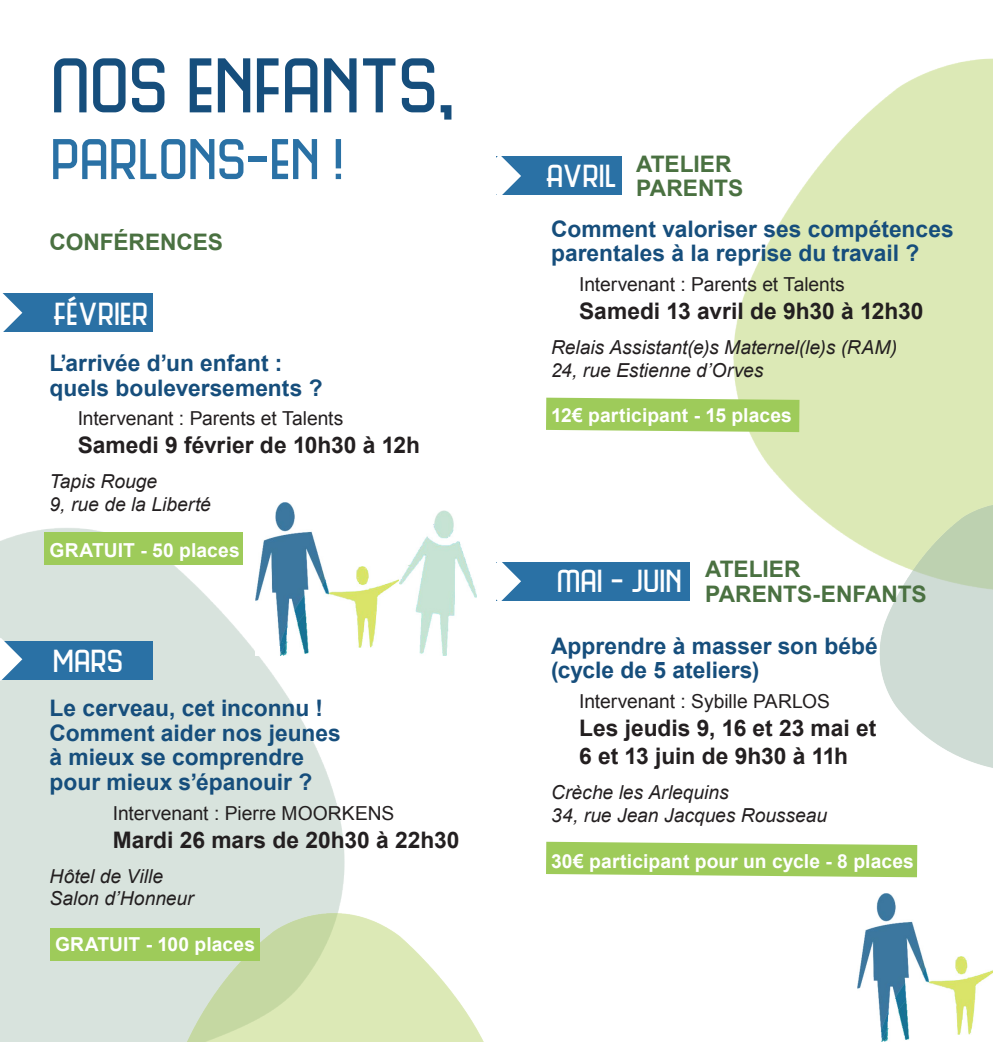
<style>
.page{position:relative;width:993px;height:1042px;background:#fff}
.page>*{position:absolute;margin:0;border:0;box-sizing:border-box;transform-origin:0 0}
.t1{font:72.1px "Science Fair";letter-spacing:-.01em;color:#164e7c}
.t2{font:53.38px "Science Fair";letter-spacing:-.005em;color:#2a71a5}
.t3{font:29.75px "Science Fair";color:#fff}
.t4{font:700 22.75px/24.5px "Arial";color:#164e7c}
.t5{font:700 22.75px "Arial";color:#231f20}
.t6{font:700 22.75px "Arial";letter-spacing:-.005em;color:#4a7141}
.t7{font:italic 19.25px "Arial";color:#231f20}
.t8{font:19.25px "Arial";letter-spacing:-.005em;color:#231f20}
.t9{font:700 19.25px "Arial";letter-spacing:.005em;color:#fff}
</style>
<div class="page">
<img style="left:0;top:528px;width:532px;height:514px">
<img style="left:50px;top:810px;width:482px;height:232px">
<img style="left:857px;top:950px;width:71px;height:92px">
<img style="left:929px;top:956px;width:63px;height:78px">
<div style="left:0;top:294px;width:152px;height:38px;background:#2a71a5"></div>
<div style="left:0;top:641px;width:152px;height:38px;background:#2a71a5"></div>
<img style="left:532px;top:58px;width:460px;height:784px">
<div style="left:45px;top:533px;width:198px;height:32px;background:#9ecb5a"></div>
<svg style="left:546px;top:842px;width:232px;height:34px;background:#a3cd62"></svg>
<div style="left:50px;top:928px;width:210px;height:32px;background:#9ecb5a"></div>
<img style="left:255px;top:502px;width:73px;height:153px">
<img style="left:329px;top:567px;width:70px;height:80px">
<img style="left:399px;top:510px;width:77px;height:145px">
<img style="left:778px;top:418px;width:214px;height:532px">
<svg style="left:546px;top:398px;width:253px;height:34px;background:#a2cd61"></svg>
<div style="left:496px;top:157px;width:125px;height:38px;background:#2a71a5"></div>
<div style="left:496px;top:562px;width:194px;height:38px;background:#2a71a5"></div>
<svg style="left:0;top:293px;width:22px;height:39px"></svg>
<svg style="left:0;top:638px;width:22px;height:43px"></svg>
<svg style="left:496px;top:156px;width:25px;height:39px"></svg>
<svg style="left:477px;top:560px;width:44px;height:43px"></svg>
<p class="t1" style="left:50px;top:42px;width:406px">NOS ENFANTS,</p>
<p class="t2" style="left:50px;top:127px;width:294px">PARLONS-EN !</p>
<p class="t6" style="left:50px;top:227px;width:175px">CONFÉRENCES</p>
<p class="t3" style="left:53px;top:296px;width:97px">FÉVRIER</p>
<p class="t4" style="left:50px;top:352px;width:234px">L’arrivée d’un enfant :</p>
<p class="t4" style="left:50px;top:376px;width:274px">quels bouleversements ?</p>
<p class="t8" style="left:78px;top:406px;width:267px">Intervenant : Parents et Talents</p>
<p class="t5" style="left:78px;top:430px;width:344px">Samedi 9 février de 10h30 à 12h</p>
<p class="t7" style="left:50px;top:469px;width:109px">Tapis Rouge</p>
<p class="t7" style="left:50px;top:492px;width:163px">9, rue de la Liberté</p>
<p class="t9" style="left:50px;top:537px;width:191px">GRATUIT - 50 places</p>
<p class="t3" style="left:53px;top:643px;width:72px">MARS</p>
<p class="t4" style="left:50px;top:697px;width:275px">Le cerveau, cet inconnu !</p>
<p class="t4" style="left:50px;top:721px;width:292px">Comment aider nos jeunes</p>
<p class="t4" style="left:50px;top:746px;width:256px">à mieux se comprendre</p>
<p class="t4" style="left:50px;top:770px;width:264px">pour mieux s’épanouir ?</p>
<p class="t8" style="left:113px;top:800px;width:283px">Intervenant : Pierre MOORKENS</p>
<p class="t5" style="left:113px;top:825px;width:348px">Mardi 26 mars de 20h30 à 22h30</p>
<p class="t7" style="left:50px;top:863px;width:115px">Hôtel de Ville</p>
<p class="t7" style="left:50px;top:886px;width:145px">Salon d’Honneur</p>
<p class="t9" style="left:55px;top:931px;width:201px">GRATUIT - 100 places</p>
<p class="t3" style="left:545px;top:158px;width:73px">AVRIL</p>
<p class="t6" style="left:636px;top:149px;width:97px">ATELIER</p>
<p class="t6" style="left:636px;top:173px;width:109px">PARENTS</p>
<p class="t4" style="left:551px;top:217px;width:404px">Comment valoriser ses compétences parentales à la reprise du travail ?</p>
<p class="t8" style="left:579px;top:272px;width:267px">Intervenant : Parents et Talents</p>
<p class="t5" style="left:579px;top:296px;width:345px">Samedi 13 avril de 9h30 à 12h30</p>
<p class="t7" style="left:551px;top:335px;width:347px">Relais Assistant(e)s Maternel(le)s (RAM)</p>
<p class="t7" style="left:551px;top:358px;width:214px">24, rue Estienne d’Orves</p>
<p class="t9" style="left:551px;top:403px;width:242px">12€ participant - 15 places</p>
<p class="t3" style="left:556px;top:563px;width:126px">MAI - JUIN</p>
<p class="t6" style="left:704px;top:554px;width:97px">ATELIER</p>
<p class="t6" style="left:704px;top:579px;width:223px">PARENTS-ENFANTS</p>
<p class="t4" style="left:551px;top:634px;width:328px">Apprendre à masser son bébé</p>
<p class="t4" style="left:551px;top:659px;width:209px">(cycle de 5 ateliers)</p>
<p class="t8" style="left:579px;top:689px;width:252px">Intervenant : Sybille PARLOS</p>
<p class="t5" style="left:579px;top:713px;width:298px">Les jeudis 9, 16 et 23 mai et</p>
<p class="t5" style="left:579px;top:741px;width:270px">6 et 13 juin de 9h30 à 11h</p>
<p class="t7" style="left:551px;top:780px;width:179px">Crèche les Arlequins</p>
<p class="t7" style="left:551px;top:803px;width:277px">34, rue Jean Jacques Rousseau</p>
<p class="t9" style="left:551px;top:848px;width:364px">30€ participant pour un cycle - 8 places</p>
</div>
